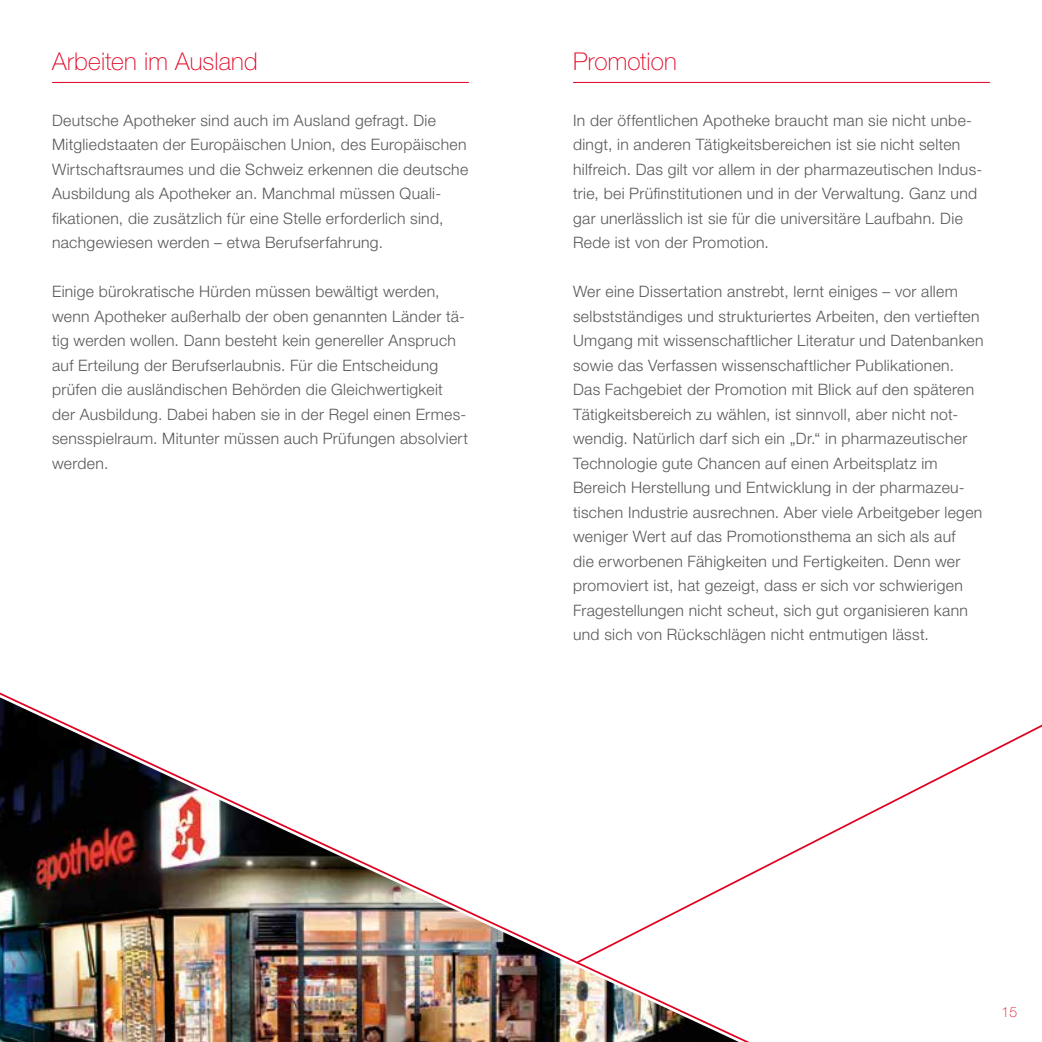
<style>
.page{position:relative;width:1042px;height:1042px;background:#fff}
.page>*{position:absolute;margin:0;border:0;box-sizing:border-box;transform-origin:0 0}
.t1{font:100 24.5px "Helvetica Neue LT Std";letter-spacing:.005em;color:#e20020}
.t2{font:300 15.75px/24.5px "Helvetica Neue LT Std";letter-spacing:.02em;color:#58585a}
.t3{font:100 14px "Helvetica Neue LT Std";color:#e20020}
</style>
<div class="page">
<hr style="left:52px;top:82px;width:417px;height:1px;background:#e20020">
<hr style="left:573px;top:82px;width:417px;height:1px;background:#e20020">
<img style="left:0;top:692px;width:749px;height:350px">
<svg style="left:574px;top:692px;width:468px;height:273px"></svg>
<h1 class="t1" style="left:52px;top:47px;width:207px">Arbeiten im Ausland</h1>
<p class="t2" style="left:52px;top:107px;width:417px">Deutsche Apotheker sind auch im Ausland gefragt. Die Mitgliedstaaten der Europäischen Union, des Europäischen Wirtschaftsraumes und die Schweiz erkennen die deutsche Ausbildung als Apotheker an. Manchmal müssen Quali&shy;fikationen, die zusätzlich für eine Stelle erforderlich sind, nachgewiesen werden – etwa Berufserfahrung.</p>
<p class="t2" style="left:52px;top:279px;width:417px">Einige bürokratische Hürden müssen bewältigt werden, wenn Apotheker außerhalb der oben genannten Länder tä&shy;tig werden wollen. Dann besteht kein genereller Anspruch auf Erteilung der Berufserlaubnis. Für die Entscheidung prüfen die ausländischen Behörden die Gleichwertigkeit der Ausbildung. Dabei haben sie in der Regel einen Ermes&shy;sensspielraum. Mitunter müssen auch Prüfungen absolviert werden.</p>
<h1 class="t1" style="left:573px;top:47px;width:105px">Promotion</h1>
<p class="t2" style="left:573px;top:107px;width:411px">In der öffentlichen Apotheke braucht man sie nicht unbe&shy;dingt, in anderen Tätigkeitsbereichen ist sie nicht selten hilfreich. Das gilt vor allem in der pharmazeutischen Indus&shy;trie, bei Prüfinstitutionen und in der Verwaltung. Ganz und gar unerlässlich ist sie für die universitäre Laufbahn. Die Rede ist von der Promotion.</p>
<p class="t2" style="left:573px;top:279px;width:412px">Wer eine Dissertation anstrebt, lernt einiges – vor allem selbstständiges und strukturiertes Arbeiten, den vertieften Umgang mit wissenschaftlicher Literatur und Datenbanken sowie das Verfassen wissenschaftlicher Publikationen.<br>Das Fachgebiet der Promotion mit Blick auf den späteren Tätigkeitsbereich zu wählen, ist sinnvoll, aber nicht not&shy;wendig. Natürlich darf sich ein „Dr.“ in pharmazeutischer Technologie gute Chancen auf einen Arbeitsplatz im Bereich Herstellung und Entwicklung in der pharmazeu&shy;tischen Industrie ausrechnen. Aber viele Arbeitgeber legen weniger Wert auf das Promotionsthema an sich als auf<br>die erworbenen Fähigkeiten und Fertigkeiten. Denn wer promoviert ist, hat gezeigt, dass er sich vor schwierigen Fragestellungen nicht scheut, sich gut organisieren kann und sich von Rückschlägen nicht entmutigen lässt.</p>
<p class="t3" style="left:1001px;top:1004px;width:17px">15</p>
</div>
